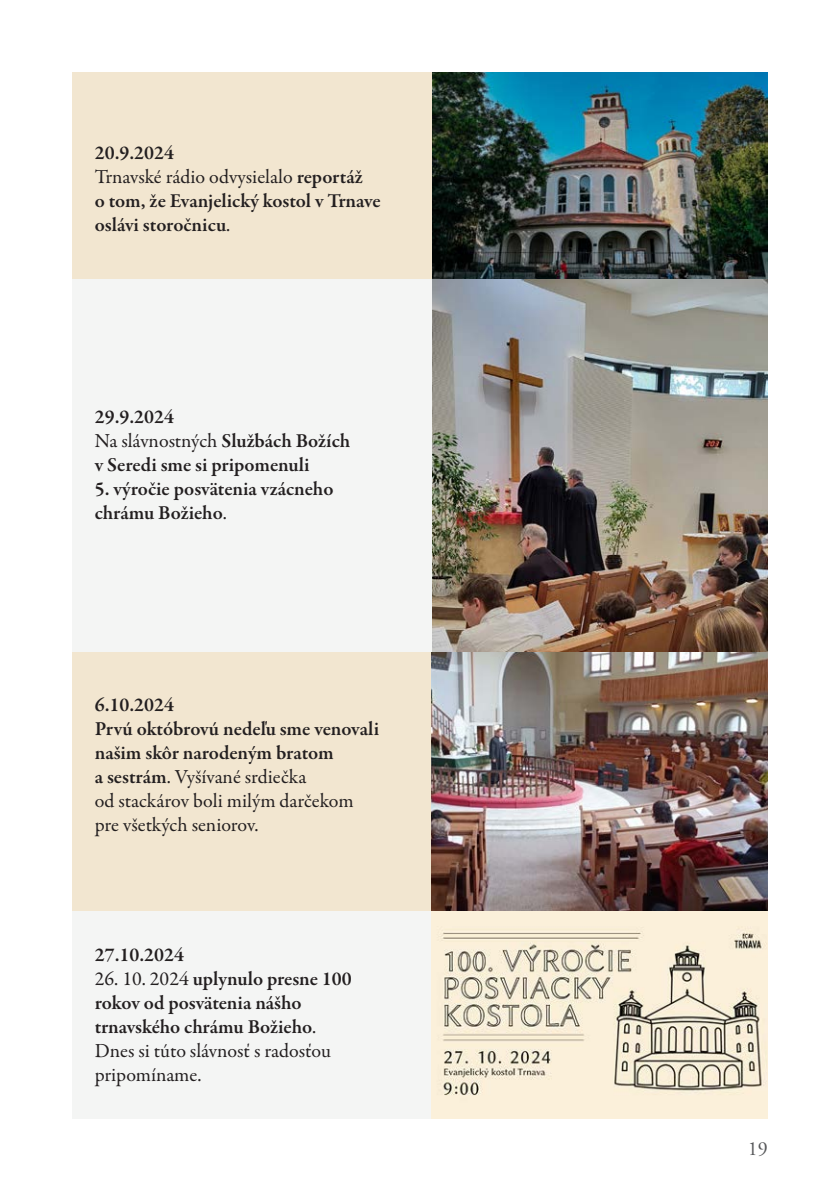
<style>
.page{position:relative;width:840px;height:1191px;background:#fff}
.page>*{position:absolute;margin:0;border:0;box-sizing:border-box;transform-origin:0 0}
.text{font:600 20px/24px "Garamond Premr Pro";color:#231f20}
.text-2{font:20px/24px "Garamond Premr Pro";color:#231f20}
.t1{font:20px "Adobe Garamond Pro";color:#57585a}
.s1{font-weight:400}
.s2{font-weight:600}
</style>
<div class="page">
<div style="left:72px;top:72px;width:587px;height:207px;background:#f2e6d0"></div>
<div style="left:72px;top:279px;width:695px;height:373px;background:#f4f5f4"></div>
<div style="left:72px;top:652px;width:587px;height:259px;background:#f2e6d0"></div>
<div style="left:72px;top:911px;width:695px;height:208px;background:#f4f5f4"></div>
<img style="left:432px;top:72px;width:335px;height:207px">
<img style="left:431px;top:279px;width:336px;height:840px">
<p class="text" style="left:95px;top:141px;width:81px">20.9.2024</p>
<p class="text" style="left:95px;top:165px;width:287px"><span class="s1">Trnavské rádio odvysielalo</span> reportáž<br>o tom, že Evanjelický kostol v Trnave oslávi storočnicu<span class="s1">.</span></p>
<p class="text" style="left:95px;top:405px;width:81px">29.9.2024</p>
<p class="text" style="left:95px;top:429px;width:257px"><span class="s1">Na slávnostných</span> Službách Božích v Seredi sme si pripomenuli</p>
<p class="text" style="left:95px;top:477px;width:240px">5. výročie posvätenia vzácneho chrámu Božieho<span class="s1">.</span></p>
<p class="text" style="left:95px;top:693px;width:81px">6.10.2024</p>
<p class="text-2" style="left:95px;top:717px;width:286px"><span class="s2">Prvú októbrovú nedeľu sme venovali našim skôr narodeným bratom<br>a sestrám</span>. Vyšívané srdiečka<br>od stackárov boli milým darčekom pre všetkých seniorov.</p>
<p class="text" style="left:95px;top:943px;width:91px">27.10.2024</p>
<p class="text" style="left:95px;top:967px;width:258px"><span class="s1">26. 10. 2024</span> uplynulo presne 100 rokov od posvätenia nášho trnavského chrámu Božieho<span class="s1">.<br>Dnes si túto slávnosť s radosťou pripomíname.</span></p>
<p class="t1" style="left:747px;top:1136px;width:21px">19</p>
</div>
